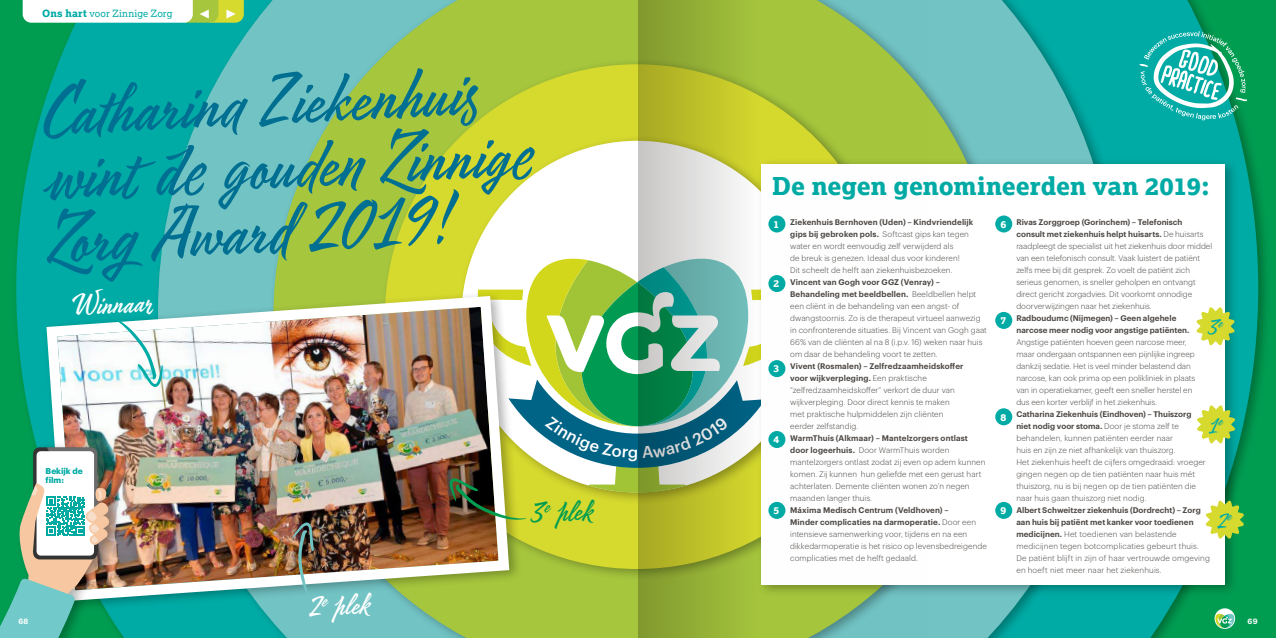
<style>
.page{position:relative;width:1276px;height:638px;background:#fff}
.page>*{position:absolute;margin:0;border:0;box-sizing:border-box;transform-origin:0 0}
.t1{font:72px/63.9px "Mojito";color:#006f92}
.t2{font:29.4px "Mojito";color:#fff}
.t3{font:29.4px "Mojito";color:#009d51}
.t4{font:800 24.5px "Lexia";letter-spacing:-.005em;color:#00aba5}
.t5{font:22.2px "Mojito";color:#00aba5}
.t6{font:10px "Lexia";letter-spacing:.005em;color:#00aba5}
.t7{font:800 10px "Lexia";color:#fff}
.t8{font:700 8.3px/9.2px "Graphik";color:#00aba5}
.t9{font:300 8px/12px "Graphik";letter-spacing:.01em;color:#4b4744}
.t10{font:600 8px/12px "Graphik";letter-spacing:.005em;color:#4b4744}
.t11{font:600 7.5px "Graphik";color:#fff}
.s1{font-weight:800}
.s2{font-weight:600}
</style>
<div class="page">
<img style="left:0;top:0;width:1276px;height:638px">
<svg style="left:445px;top:251px;width:352px;height:271px"></svg>
<p class="t6" style="left:42px;top:7px;width:132px"><span class="s1">Ons hart</span> voor Zinnige Zorg</p>
<h1 class="t1" style="left:35px;top:80px;width:497px;rotate:-3deg">Cath arina Ziekenhuis wint de gouden Zinnige<br>Zorg Award 2019!</h1>
<h2 class="t2" style="left:67px;top:285px;width:87px;rotate:-3deg">Winnaar</h2>
<p class="t8" style="left:46px;top:465px;width:38px">Bekijk de film:</p>
<h2 class="t3" style="left:528px;top:492px;width:65px;rotate:-3deg">3<sup>e</sup> plek</h2>
<h3 class="t4" style="left:772px;top:170px;width:439px">De negen genomineerden van 2019:</h3>
<p class="t9" style="left:790px;top:215px;width:185px;text-indent:-18px"><span class="s2">1. Ziekenhuis Bernhoven (Uden) – Kindvriendelijk gips bij gebroken pols.</span> Softcast gips kan tegen water en wordt eenvoudig zelf verwijderd als<br>de breuk is genezen. Ideaal dus voor kinderen!<br>Dit scheelt de helft aan ziekenhuisbezoeken.</p>
<p class="t9" style="left:790px;top:275px;width:198px;text-indent:-18px"><span class="s2">2. Vincent van Gogh voor GGZ (Venray) – Behandeling met beeldbellen.</span> Beeldbellen helpt een cliënt in de behandeling van een angst- of dwangstoornis. Zo is de therapeut virtueel aanwezig in confronterende situaties. Bij Vincent van Gogh gaat 66% van de cliënten al na 8 (i.p.v. 16) weken naar huis om daar de behandeling voort te zetten.</p>
<p class="t9" style="left:790px;top:359px;width:175px;text-indent:-18px"><span class="s2">3. Vivent (Rosmalen) – Zelfredzaamheidskoffer voor wijkverpleging.</span> Een praktische “zelfredzaamheidskoffer” verkort de duur van wijkverpleging. Door direct kennis te maken met praktische hulpmiddelen zijn cliënten eerder zelfstandig.</p>
<p class="t9" style="left:790px;top:431px;width:197px;text-indent:-18px"><span class="s2">4. WarmThuis (Alkmaar) – Mantelzorgers ontlast door logeerhuis.</span> Door WarmThuis worden mantelzorgers ontlast zodat zij even op adem kunnen komen. Zij kunnen hun geliefde met een gerust hart achterlaten. Demente cliënten wonen zo’n negen maanden langer thuis.</p>
<p class="t9" style="left:790px;top:503px;width:198px;text-indent:-18px"><span class="s2">5. Máxima Medisch Centrum (Veldhoven) –<br>Minder complicaties na darmoperatie.</span> Door een intensieve samenwerking voor, tijdens en na een dikkedarmoperatie is het risico op levensbedreigende complicaties met de helft gedaald.</p>
<p class="t9" style="left:1016px;top:215px;width:197px;text-indent:-18px"><span class="s2">6. Rivas Zorggroep (Gorinchem) – Telefonisch consult met ziekenhuis helpt huisarts.</span> De huisarts raadpleegt de specialist uit het ziekenhuis door middel van een telefonisch consult. Vaak luistert de patiënt zelfs mee bij dit gesprek. Zo voelt de patiënt zich serieus genomen, is sneller geholpen en ontvangt direct gericht zorgadvies. Dit voorkomt onnodige doorverwijzingen naar het ziekenhuis.</p>
<p class="t10" style="left:1016px;top:311px;width:175px;text-indent:-18px">7. Radboudumc (Nijmegen) – Geen algehele narcose meer nodig voor angstige patiënten.</p>
<p class="t9" style="left:1016px;top:335px;width:180px">Angstige patiënten hoeven geen narcose meer, maar ondergaan ontspannen een pijnlijke ingreep dankzij sedatie. Het is veel minder belastend dan narcose, kan ook prima op een polikliniek in plaats van in operatiekamer, geeft een sneller herstel en dus een korter verblijf in het ziekenhuis.</p>
<p class="t9" style="left:1016px;top:407px;width:191px;text-indent:-18px"><span class="s2">8. Catharina Ziekenhuis (Eindhoven) – Thuiszorg niet nodig voor stoma.</span> Door je stoma zelf te behandelen, kunnen patiënten eerder naar<br>huis en zijn ze niet afhankelijk van thuiszorg.<br>Het ziekenhuis heeft de cijfers omgedraaid: vroeger gingen negen op de tien patiënten naar huis mét thuiszorg, nu is bij negen op de tien patiënten die naar huis gaan thuiszorg niet nodig.</p>
<p class="t9" style="left:1016px;top:503px;width:195px;text-indent:-18px"><span class="s2">9. Albert Schweitzer ziekenhuis (Dordrecht) – Zorg aan huis bij patiënt met kanker voor toedienen medicijnen.</span> Het toedienen van belastende medicijnen tegen botcomplicaties gebeurt thuis.<br>De patiënt blijft in zijn of haar vertrouwde omgeving en hoeft niet meer naar het ziekenhuis.</p>
<p class="t7" style="left:1000px;top:218px;width:7px">6</p>
<p class="t7" style="left:773px;top:218px;width:7px">1</p>
<p class="t7" style="left:773px;top:277px;width:7px">2</p>
<p class="t7" style="left:1000px;top:314px;width:7px">7</p>
<h3 class="t5" style="left:1207px;top:311px;width:17px">3<sup>e</sup></h3>
<p class="t7" style="left:773px;top:362px;width:7px">3</p>
<p class="t7" style="left:1000px;top:410px;width:7px">8</p>
<h3 class="t5" style="left:1208px;top:409px;width:16px">1<sup>e</sup></h3>
<p class="t7" style="left:773px;top:433px;width:7px">4</p>
<p class="t7" style="left:1000px;top:504px;width:7px">9</p>
<p class="t7" style="left:773px;top:504px;width:7px">5</p>
<h3 class="t5" style="left:1216px;top:504px;width:16px">2<sup>e</sup></h3>
<h2 class="t2" style="left:306px;top:585px;width:64px;rotate:-3deg">2<sup>e</sup> plek</h2>
<p class="t11" style="left:18px;top:615px;width:11px">68</p>
<p class="t11" style="left:1247px;top:615px;width:11px">69</p>
</div>
